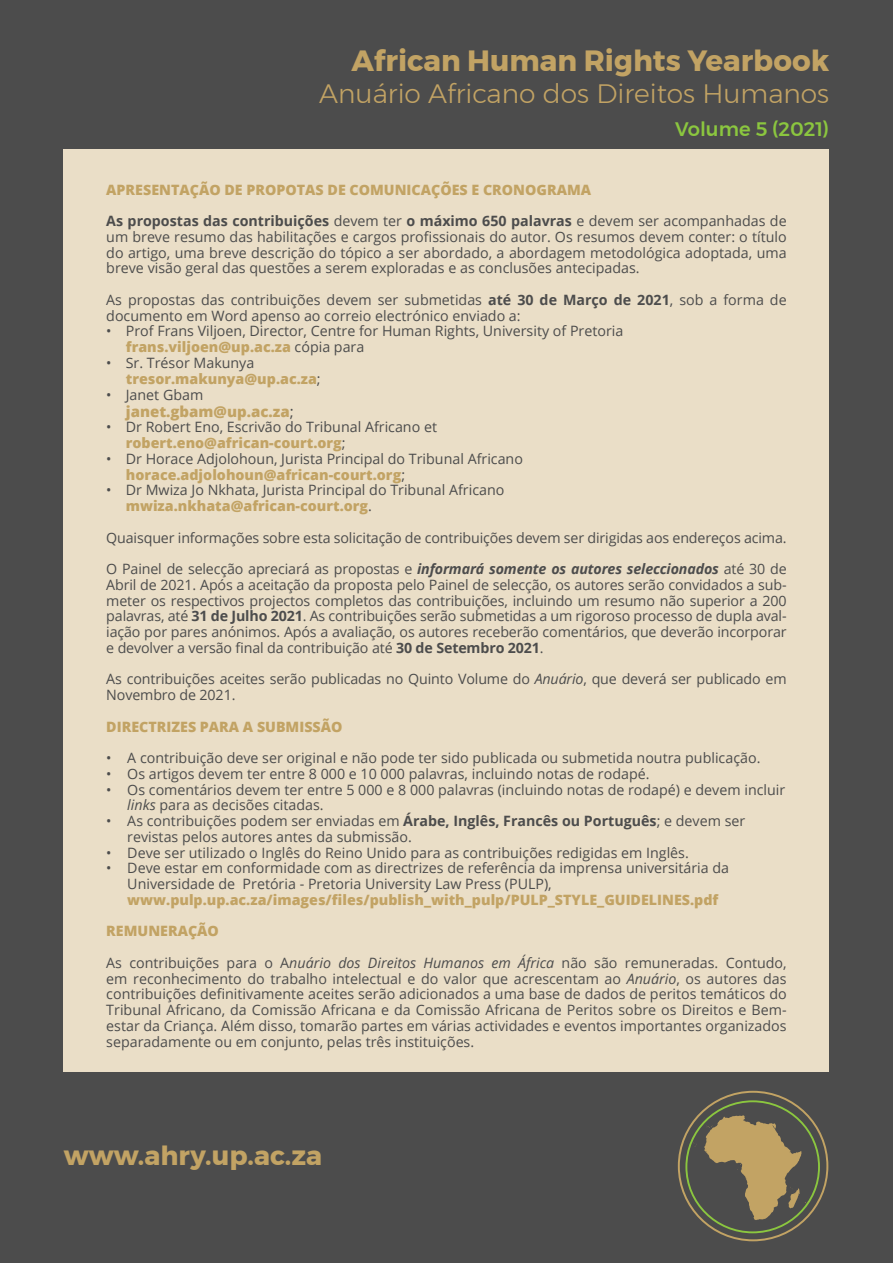
<style>
.page{position:relative;width:893px;height:1263px;background:#4c4c4c}
.page>*{position:absolute;margin:0;border:0;box-sizing:border-box;transform-origin:0 0}
.t1{font:700 29.25px "Montserrat";color:#c2a364}
.t2{font:300 26.55px "Montserrat";color:#c2a364}
.t3{font:700 26.55px "Montserrat";color:#c2a364}
.t4{font:500 19.5px "Montserrat";color:#8bc63f}
.t5{font:800 15px "Open Sans";color:#c2a364}
.t6{font:14.25px/15.8px "Open Sans";color:#4c4c4c}
.t7{font:800 14.25px "Open Sans";color:#c2a364}
.s1{font-weight:700}
.s2{font-weight:400;color:#4c4c4c}
.s3{font-weight:700;font-style:italic}
.s4{font-style:italic}
</style>
<div class="page">
<div style="left:64px;top:149px;width:765px;height:922px;background:#eadec7"></div>
<svg style="left:693px;top:1115px;width:123px;height:114px"></svg>
<p class="t1" style="left:351px;top:37px;width:479px">African Human Rights Yearbook</p>
<p class="t2" style="left:319px;top:74px;width:511px">Anuário Africano dos Direitos Humanos</p>
<p class="t4" style="left:675px;top:113px;width:155px">Volume 5 (2021)</p>
<p class="t7" style="left:106px;top:178px;width:486px">APRESENTAÇÃO DE PROPOTAS DE COMUNICAÇÕES E CRONOGRAMA</p>
<p class="t6" style="left:106px;top:213px;width:682px;text-align:justify"><span class="s1">As propostas das contribuições</span> devem ter <span class="s1">o máximo 650 palavras</span> e devem ser acompanhadas de um breve resumo das habilitações e cargos profissionais do autor. Os resumos devem conter: o título do artigo, uma breve descrição do tópico a ser abordado, a abordagem metodológica adoptada, uma breve visão geral das questões a serem exploradas e as conclusões antecipadas.</p>
<p class="t6" style="left:106px;top:291px;width:682px">As propostas das contribuições devem ser submetidas <span class="s1">até 30 de Março de 2021</span>, sob a forma de documento em Word apenso ao correio electrónico enviado a:</p>
<p class="t6" style="left:106px;top:323px;width:519px">• Prof Frans Viljoen, Director, Centre for Human Rights, University of Pretoria</p>
<p class="t7" style="left:126px;top:336px;width:240px">frans.viljoen@up.ac.za <span class="s2">cópia para</span></p>
<p class="t6" style="left:106px;top:354px;width:150px">• Sr. Trésor Makunya</p>
<p class="t7" style="left:126px;top:367px;width:196px">tresor.makunya@up.ac.za<span class="s2">;</span></p>
<p class="t6" style="left:106px;top:387px;width:98px">• Janet Gbam</p>
<p class="t5" style="left:126px;top:400px;width:170px">janet.gbam@up.ac.za<span class="s2">;</span></p>
<p class="t6" style="left:106px;top:419px;width:332px">• Dr Robert Eno, Escrivão do Tribunal Africano et</p>
<p class="t7" style="left:126px;top:432px;width:221px">robert.eno@african-court.org<span class="s2">;</span></p>
<p class="t6" style="left:106px;top:450px;width:418px">• Dr Horace Adjolohoun, Jurista Principal do Tribunal Africano</p>
<p class="t7" style="left:126px;top:463px;width:281px">horace.adjolohoun@african-court.org<span class="s2">;</span></p>
<p class="t6" style="left:106px;top:482px;width:400px">• Dr Mwiza Jo Nkhata, Jurista Principal do Tribunal Africano</p>
<p class="t7" style="left:126px;top:495px;width:248px">mwiza.nkhata@african-court.org<span class="s2">.</span></p>
<p class="t6" style="left:106px;top:529px;width:682px">Quaisquer informações sobre esta solicitação de contribuições devem ser dirigidas aos endereços acima.</p>
<p class="t6" style="left:106px;top:561px;width:682px;text-align:justify">O Painel de selecção apreciará as propostas e <span class="s3">informará somente os autores seleccionados</span> até 30 de Abril de 2021. Após a aceitação da proposta pelo Painel de selecção, os autores serão convidados a sub&shy;meter os respectivos projectos completos das contribuições, incluindo um resumo não superior a 200 palavras, até <span class="s1">31 de Julho 2021</span>. As contribuições serão submetidas a um rigoroso processo de dupla aval&shy;iação por pares anónimos. Após a avaliação, os autores receberão comentários, que deverão incorporar e devolver a versão final da contribuição até <span class="s1">30 de Setembro 2021</span>.</p>
<p class="t6" style="left:106px;top:671px;width:682px">As contribuições aceites serão publicadas no Quinto Volume do <span class="s4">Anuário</span>, que deverá ser publicado em<br>Novembro de 2021.</p>
<p class="t7" style="left:106px;top:715px;width:238px">DIRECTRIZES PARA A SUBMISSÃO</p>
<p class="t6" style="left:106px;top:750px;width:656px">• A contribuição deve ser original e não pode ter sido publicada ou submetida noutra publicação.</p>
<p class="t6" style="left:106px;top:765px;width:545px">• Os artigos devem ter entre 8 000 e 10 000 palavras, incluindo notas de rodapé.</p>
<p class="t6" style="left:127px;top:781px;width:659px;text-indent:-21px">• Os comentários devem ter entre 5 000 e 8 000 palavras (incluindo notas de rodapé) e devem incluir <span class="s4">links</span> para as decisões citadas.</p>
<p class="t6" style="left:127px;top:813px;width:619px;text-indent:-21px">• As contribuições podem ser enviadas em <span class="s1">Árabe, Inglês, Francês ou Português</span>; e devem ser revistas pelos autores antes da submissão.</p>
<p class="t6" style="left:106px;top:844px;width:584px">• Deve ser utilizado o Inglês do Reino Unido para as contribuições redigidas em Inglês.</p>
<p class="t6" style="left:127px;top:860px;width:603px;text-indent:-21px">• Deve estar em conformidade com as directrizes de referência da imprensa universitária da<br>Universidade de Pretória - Pretoria University Law Press (PULP),</p>
<p class="t7" style="left:127px;top:889px;width:593px">www.pulp.up.ac.za/images/files/publish_with_pulp/PULP_STYLE_GUIDELINES.pdf</p>
<p class="t7" style="left:106px;top:920px;width:114px">REMUNERAÇÃO</p>
<p class="t6" style="left:106px;top:954px;width:682px;text-align:justify">As contribuições para o A<span class="s4">nuário dos Direitos Humanos em África</span> não são remuneradas. Contudo, em reconhecimento do trabalho intelectual e do valor que acrescentam ao <span class="s4">Anuário</span>, os autores das contribuições definitivamente aceites serão adicionados a uma base de dados de peritos temáticos do Tribunal Africano, da Comissão Africana e da Comissão Africana de Peritos sobre os Direitos e Bem&shy;estar da Criança. Além disso, tomarão partes em várias actividades e eventos importantes organizados separadamente ou em conjunto, pelas três instituições.</p>
<p class="t3" style="left:64px;top:1135px;width:260px">www.ahry.up.ac.za</p>
</div>
